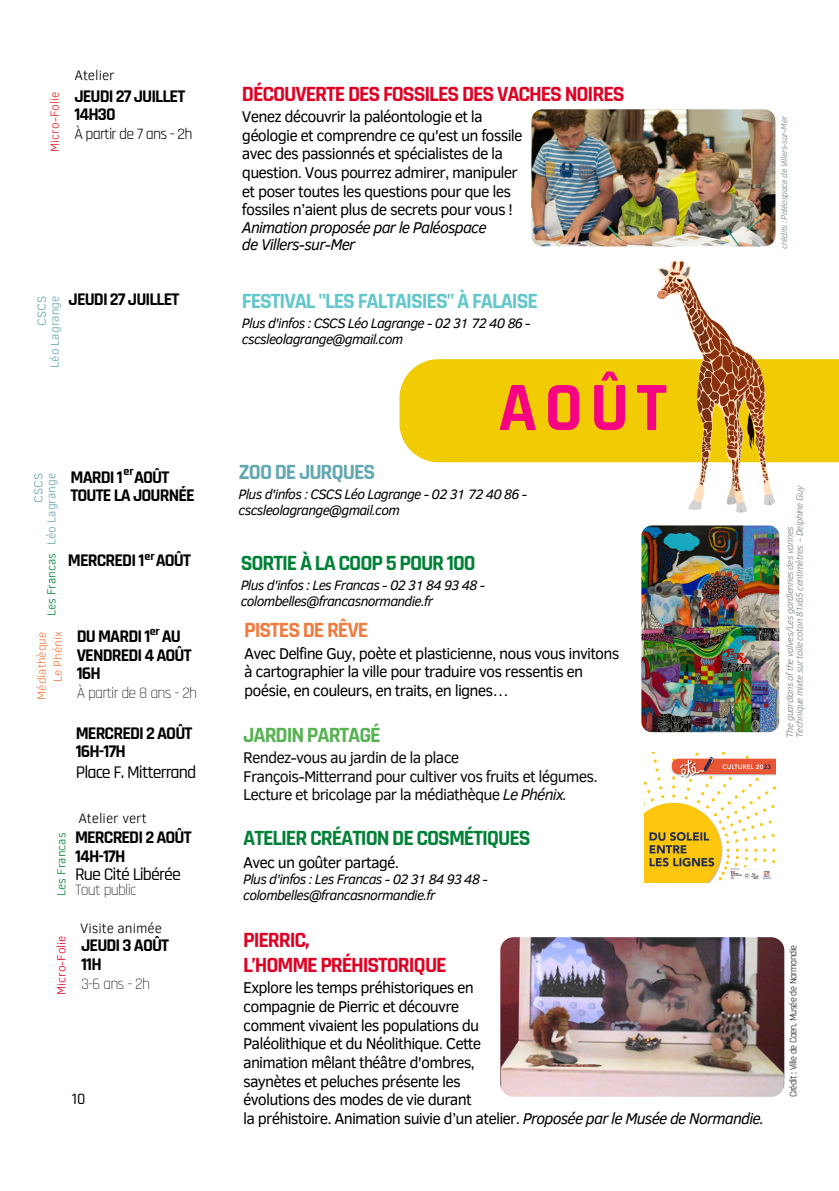
<style>
.page{position:relative;width:839px;height:1191px;background:#fff}
.page>*{position:absolute;margin:0;border:0;box-sizing:border-box;transform-origin:0 0}
.t1{font:700 70px "Rajdhani";color:#f80284}
.t2{font:700 22px "Rajdhani";letter-spacing:-.05em;color:#df0024}
.t3{font:700 22px "Rajdhani";letter-spacing:-.05em;color:#008037}
.t4{font:700 22px "Rajdhani";letter-spacing:-.05em;color:#62c7cc}
.t5{font:700 22px "Rajdhani";letter-spacing:-.05em;color:#57b252}
.t6{font:700 22px "Rajdhani";letter-spacing:-.05em;color:#f07b3f}
.t7{font:700 22px "Rajdhani";letter-spacing:-.05em;color:#63a7b1}
.t8{font:700 18px/18.6px "Rajdhani";letter-spacing:-.05em;color:#000}
.t9{font:500 18px "Rajdhani";letter-spacing:-.05em;color:#000}
.t10{font:16px/18.6px "Clear Sans";letter-spacing:-.05em;color:#000}
.t11{font:16px "Clear Sans";letter-spacing:-.05em;color:#0c0c0c}
.t12{font:italic 16px "Clear Sans";letter-spacing:-.05em;color:#000}
.t13{font:300 16px "Rajdhani";letter-spacing:-.05em;color:#000}
.t14{font:16px "Rajdhani";letter-spacing:-.05em;color:#000}
.t15{font:500 16px "Rajdhani";color:#000}
.t16{font:italic 14px/16.4px "Clear Sans";letter-spacing:-.05em;color:#000}
.t17{font:300 14px "Clear Sans";color:#000}
.t18{font:300 12px "Clear Sans";color:#63a7b1}
.t19{font:300 12px "Clear Sans";color:#008037}
.t20{font:300 12px "Clear Sans";color:#f07b3f}
.t21{font:300 12px "Clear Sans";color:#ed1d24}
.t22{font:300 12px "Clear Sans";color:#df0024}
.t23{font:700 12px "Rajdhani";color:#000}
.t24{font:10px "Rajdhani";letter-spacing:-.05em;color:#000}
.t25{font:italic 9.6px "Clear Sans";letter-spacing:-.05em;color:#949c9c}
.t26{font:italic 8.8px "Clear Sans";letter-spacing:-.05em;color:#949c9c}
.s1{font-style:italic}
</style>
<div class="page">
<img style="left:645px;top:752px;width:130px;height:131px">
<img style="left:531px;top:109px;width:244px;height:138px;border-radius:11px">
<img style="left:641px;top:525px;width:138px;height:207px;border-radius:10px">
<img style="left:500px;top:937px;width:284px;height:160px;border-radius:13px">
<div style="left:399px;top:359px;width:439px;height:103px;background:#f1cc05"></div>
<svg style="left:650px;top:260px;width:125px;height:253px"></svg>
<p class="t21" style="left:46px;top:152px;width:61px;rotate:-90deg">Micro-Folie</p>
<p class="t17" style="left:74px;top:65px;width:42px">Atelier</p>
<p class="t8" style="left:74px;top:87px;width:112px">JEUDI 27 JUILLET<br>14H30</p>
<p class="t14" style="left:74px;top:124px;width:120px">À partir de 7 ans - 2h</p>
<p class="t2" style="left:242px;top:80px;width:384px">DÉCOUVERTE DES FOSSILES DES VACHES NOIRES</p>
<p class="t10" style="left:242px;top:106px;width:242px">Venez découvrir la paléontologie et la</p>
<p class="t10" style="left:242px;top:125px;width:282px">géologie et comprendre ce qu'est un fossile</p>
<p class="t10" style="left:242px;top:144px;width:263px">avec des passionnés et spécialistes de la</p>
<p class="t10" style="left:242px;top:162px;width:277px">question. Vous pourrez admirer, manipuler</p>
<p class="t10" style="left:242px;top:181px;width:270px">et poser toutes les questions pour que les</p>
<p class="t10" style="left:242px;top:200px;width:272px">fossiles n’aient plus de secrets pour vous !</p>
<p class="t12" style="left:242px;top:215px;width:246px">Animation proposée par le Paléospace</p>
<p class="t12" style="left:242px;top:233px;width:115px">de Villers-sur-Mer</p>
<p class="t8" style="left:69px;top:291px;width:112px">JEUDI 27 JUILLET</p>
<p class="t4" style="left:242px;top:288px;width:297px">FESTIVAL "LES FALTAISIES" À FALAISE</p>
<p class="t16" style="left:242px;top:314px;width:290px">Plus d'infos : CSCS Léo Lagrange - 02 31 72 40 86 -</p>
<p class="t16" style="left:242px;top:330px;width:163px">cscsleolagrange@gmail.com</p>
<p class="t18" style="left:33px;top:326px;width:31px;rotate:-90deg">CSCS</p>
<p class="t18" style="left:46px;top:368px;width:73px;rotate:-90deg">Léo Lagrange</p>
<p class="t18" style="left:29px;top:503px;width:31px;rotate:-90deg">CSCS</p>
<p class="t18" style="left:42px;top:545px;width:73px;rotate:-90deg">Léo Lagrange</p>
<p class="t19" style="left:42px;top:616px;width:65px;rotate:-90deg">Les Francas</p>
<p class="t8" style="left:70px;top:468px;width:100px">MARDI 1 AOÛT</p>
<p class="t8" style="left:70px;top:487px;width:126px">TOUTE LA JOURNÉE</p>
<p class="t23" style="left:124px;top:464px;width:12px">er</p>
<p class="t8" style="left:68px;top:552px;width:124px">MERCREDI 1 AOÛT</p>
<p class="t23" style="left:145px;top:549px;width:12px">er</p>
<p class="t20" style="left:33px;top:700px;width:69px;rotate:-90deg">Médiathèque</p>
<p class="t20" style="left:49px;top:682px;width:52px;rotate:-90deg">Le Phénix</p>
<p class="t23" style="left:150px;top:624px;width:12px">er</p>
<p class="t8" style="left:77px;top:627px;width:116px">DU MARDI 1 AU<br>VENDREDI 4 AOÛT<br>16H</p>
<p class="t13" style="left:77px;top:683px;width:122px">À partir de 8 ans - 2h</p>
<p class="t8" style="left:76px;top:724px;width:118px">MERCREDI 2 AOÛT</p>
<p class="t8" style="left:76px;top:743px;width:52px">16H-17H</p>
<p class="t9" style="left:76px;top:761px;width:122px">Place F. Mitterrand</p>
<p class="t19" style="left:53px;top:896px;width:65px;rotate:-90deg">Les Francas</p>
<p class="t17" style="left:78px;top:808px;width:70px">Atelier vert</p>
<p class="t8" style="left:75px;top:828px;width:118px">MERCREDI 2 AOÛT</p>
<p class="t8" style="left:75px;top:847px;width:52px">14H-17H</p>
<p class="t9" style="left:75px;top:864px;width:107px">Rue Cité Libérée</p>
<p class="t13" style="left:75px;top:880px;width:63px">Tout public</p>
<p class="t22" style="left:53px;top:995px;width:61px;rotate:-90deg">Micro-Folie</p>
<p class="t17" style="left:80px;top:918px;width:83px">Visite animée</p>
<p class="t8" style="left:81px;top:937px;width:90px">JEUDI 3 AOÛT</p>
<p class="t8" style="left:81px;top:955px;width:22px">11H</p>
<p class="t13" style="left:81px;top:974px;width:70px">3-6 ans - 2h</p>
<p class="t15" style="left:72px;top:1089px;width:15px">10</p>
<p class="t1" style="left:498px;top:365px;width:170px">AOÛT</p>
<p class="t7" style="left:238px;top:459px;width:138px">ZOO DE JURQUES</p>
<p class="t16" style="left:238px;top:485px;width:290px">Plus d'infos : CSCS Léo Lagrange - 02 31 72 40 86 -</p>
<p class="t16" style="left:238px;top:501px;width:163px">cscsleolagrange@gmail.com</p>
<p class="t3" style="left:241px;top:549px;width:236px">SORTIE À LA COOP 5 POUR 100</p>
<p class="t16" style="left:241px;top:576px;width:246px">Plus d'infos : Les Francas - 02 31 84 93 48 -</p>
<p class="t16" style="left:241px;top:592px;width:194px">colombelles@francasnormandie.fr</p>
<p class="t6" style="left:244px;top:617px;width:125px">PISTES DE RÊVE</p>
<p class="t10" style="left:244px;top:643px;width:377px">Avec Delfine Guy, poète et plasticienne, nous vous invitons à cartographier la ville pour traduire vos ressentis en poésie, en couleurs, en traits, en lignes…</p>
<p class="t5" style="left:243px;top:721px;width:139px">JARDIN PARTAGÉ</p>
<p class="t11" style="left:243px;top:746px;width:218px">Rendez-vous au jardin de la place</p>
<p class="t11" style="left:243px;top:764px;width:356px">François-Mitterrand pour cultiver vos fruits et légumes.</p>
<p class="t11" style="left:243px;top:783px;width:325px">Lecture et bricolage par la médiathèque <span class="s1">Le Phénix.</span></p>
<p class="t3" style="left:243px;top:825px;width:289px">ATELIER CRÉATION DE COSMÉTIQUES</p>
<p class="t10" style="left:243px;top:852px;width:157px">Avec un goûter partagé.</p>
<p class="t16" style="left:243px;top:870px;width:246px">Plus d'infos : Les Francas - 02 31 84 93 48 - colombelles@francasnormandie.fr</p>
<p class="t2" style="left:243px;top:926px;width:68px">PIERRIC,</p>
<p class="t2" style="left:243px;top:951px;width:205px">L’HOMME PRÉHISTORIQUE</p>
<p class="t10" style="left:243px;top:978px;width:232px">Explore les temps préhistoriques en</p>
<p class="t10" style="left:243px;top:996px;width:218px">compagnie de Pierric et découvre</p>
<p class="t10" style="left:243px;top:1015px;width:238px">comment vivaient les populations du</p>
<p class="t10" style="left:243px;top:1034px;width:239px">Paléolithique et du Néolithique. Cette</p>
<p class="t10" style="left:243px;top:1052px;width:233px">animation mêlant théâtre d'ombres,</p>
<p class="t10" style="left:243px;top:1071px;width:219px">saynètes et peluches présente les</p>
<p class="t10" style="left:243px;top:1090px;width:230px">évolutions des modes de vie durant</p>
<p class="t10" style="left:243px;top:1108px;width:522px">la préhistoire. Animation suivie d’un atelier. <span class="s1">Proposée par le Musée de Normandie.</span></p>
<p class="t26" style="left:777px;top:249px;width:135px;rotate:-90deg">crédits : Paléospace de Vil ers-sur-Mer</p>
<p class="t25" style="left:792px;top:738px;width:255px;rotate:-90deg">Technique mixte sur toile coton 81x65 centimètres - Delphine Guy</p>
<p class="t25" style="left:782px;top:738px;width:213px;rotate:-90deg">The guardians ofthe valves/Les gardiennes des vannes</p>
<p class="t24" style="left:787px;top:1097px;width:154px;rotate:-90deg">Crédit : Ville de Caen, Musée de Normandie</p>
</div>
